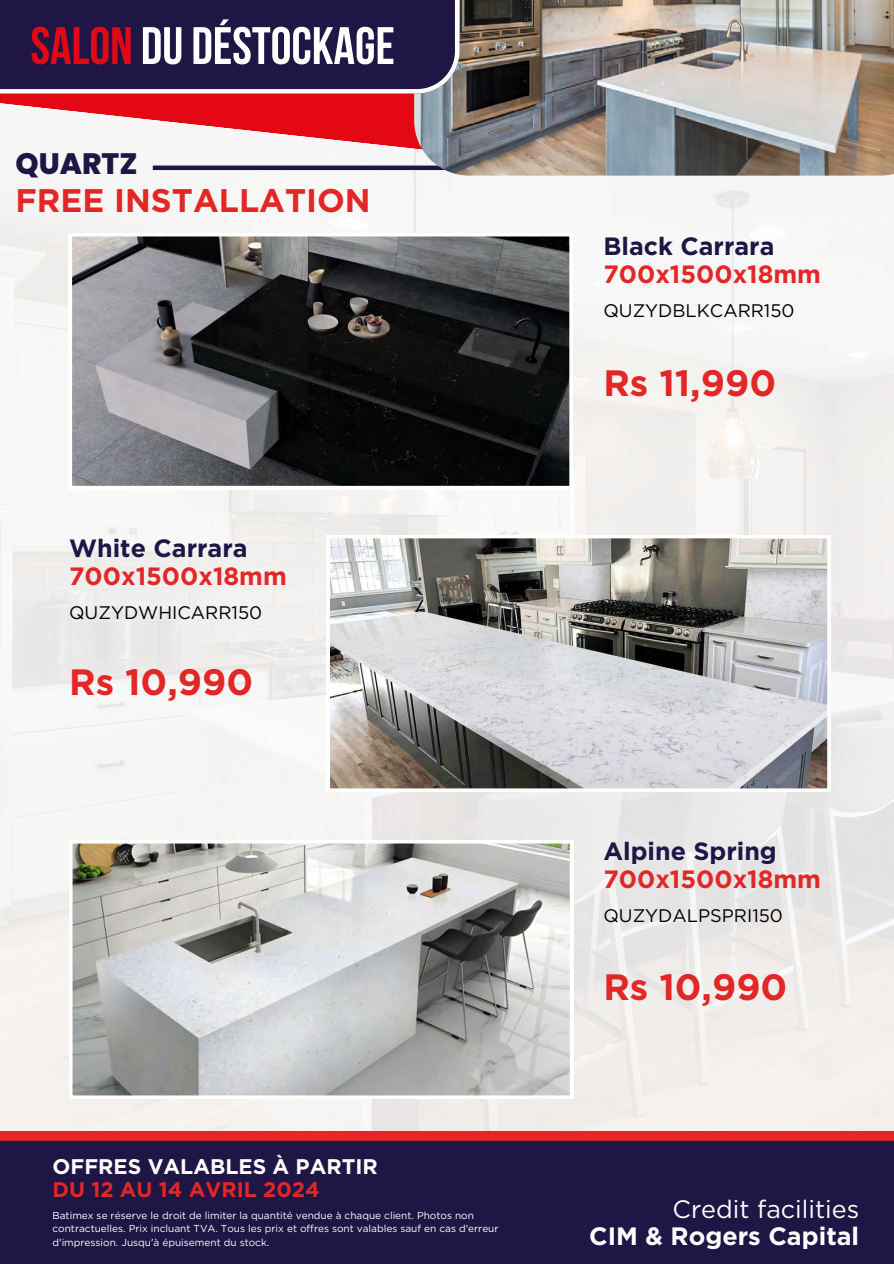
<style>
.page{position:relative;width:894px;height:1264px;background:#fff}
.page>*{position:absolute;margin:0;border:0;box-sizing:border-box;transform-origin:0 0}
.t1{font:700 52.65px "Bebas Neue";color:#fff}
.t2{font:700 36.6px "Gotham";color:#e22726}
.t3{font:700 32.7px "Gotham";color:#e22726}
.t4{font:800 29.55px "Poppins";color:#1f1646}
.t5{font:700 25.05px/26.8px "Gotham";color:#fff;text-align:right}
.t6{font:700 24.9px/28.2px "Gotham";color:#e22726}
.t7{font:700 21.15px/23px "Gotham";color:#fff}
.t8{font:18.15px "Gotham";color:#000}
.t9{font:10.05px/13.4px "Gotham";color:#fff}
.s1{color:#e30813}
.s2{color:#1f1646}
.s3{color:#e22726}
.s4{font-weight:400}
</style>
<div class="page">
<svg style="left:0;top:94px;width:414px;height:71px;fill:#f6f5f5"></svg>
<div style="left:153px;top:165px;width:410px;height:5px;background:#1f1646"></div>
<img style="left:414px;top:0;width:479px;height:176px">
<div style="left:0;top:0;width:459px;height:94px;background:#1f1646"></div>
<svg style="left:0;top:1131px;width:893px;height:132px;background:#2d1743"></svg>
<svg style="left:72px;top:236px;width:498px;height:250px;background:#48484a"></svg>
<svg style="left:330px;top:538px;width:498px;height:251px;background:#abaaa9"></svg>
<svg style="left:72px;top:843px;width:498px;height:253px;background:#b8b8b7"></svg>
<p class="t1" style="left:30px;top:24px;width:366px"><span class="s1">SALON</span> DU DÉSTOCKAGE</p>
<h1 class="t4" style="left:16px;top:143px;width:123px">QUARTZ</h1>
<h6 class="t3" style="left:16px;top:180px;width:356px">FREE INSTALLATION</h6>
<h4 class="t6" style="left:69px;top:534px;width:219px"><span class="s2">White Carrara<br></span>700x1500x18mm</h4>
<p class="t8" style="left:69px;top:602px;width:194px">QUZYDWHICARR150</p>
<h2 class="t2" style="left:69px;top:660px;width:185px">Rs 10,990</h2>
<p class="t7" style="left:52px;top:1154px;width:327px">OFFRES VALABLES À PARTIR<br><span class="s3">DU 12 AU 14 AVRIL 2024</span></p>
<h3 class="t9" style="left:52px;top:1208px;width:447px">Batimex se réserve le droit de limiter la quantité vendue à chaque client. Photos non contractuelles. Prix incluant TVA. Tous les prix et offres sont valables sauf en cas d'erreur d'impression. Jusqu'à épuisement du stock.</h3>
<h4 class="t6" style="left:603px;top:232px;width:219px"><span class="s2">Black Carrara<br></span>700x1500x18mm</h4>
<p class="t8" style="left:603px;top:300px;width:193px">QUZYDBLKCARR150</p>
<h2 class="t2" style="left:603px;top:360px;width:174px">Rs 11,990</h2>
<h4 class="t6" style="left:603px;top:836px;width:219px"><span class="s2">Alpine Spring<br></span>700x1500x18mm</h4>
<p class="t8" style="left:603px;top:904px;width:181px">QUZYDALPSPRI150</p>
<h2 class="t2" style="left:603px;top:965px;width:185px">Rs 10,990</h2>
<h3 class="t5" style="left:589px;top:1195px;width:271px"><span class="s4">Credit facilities<br></span>CIM &amp; Rogers Capital</h3>
</div>
